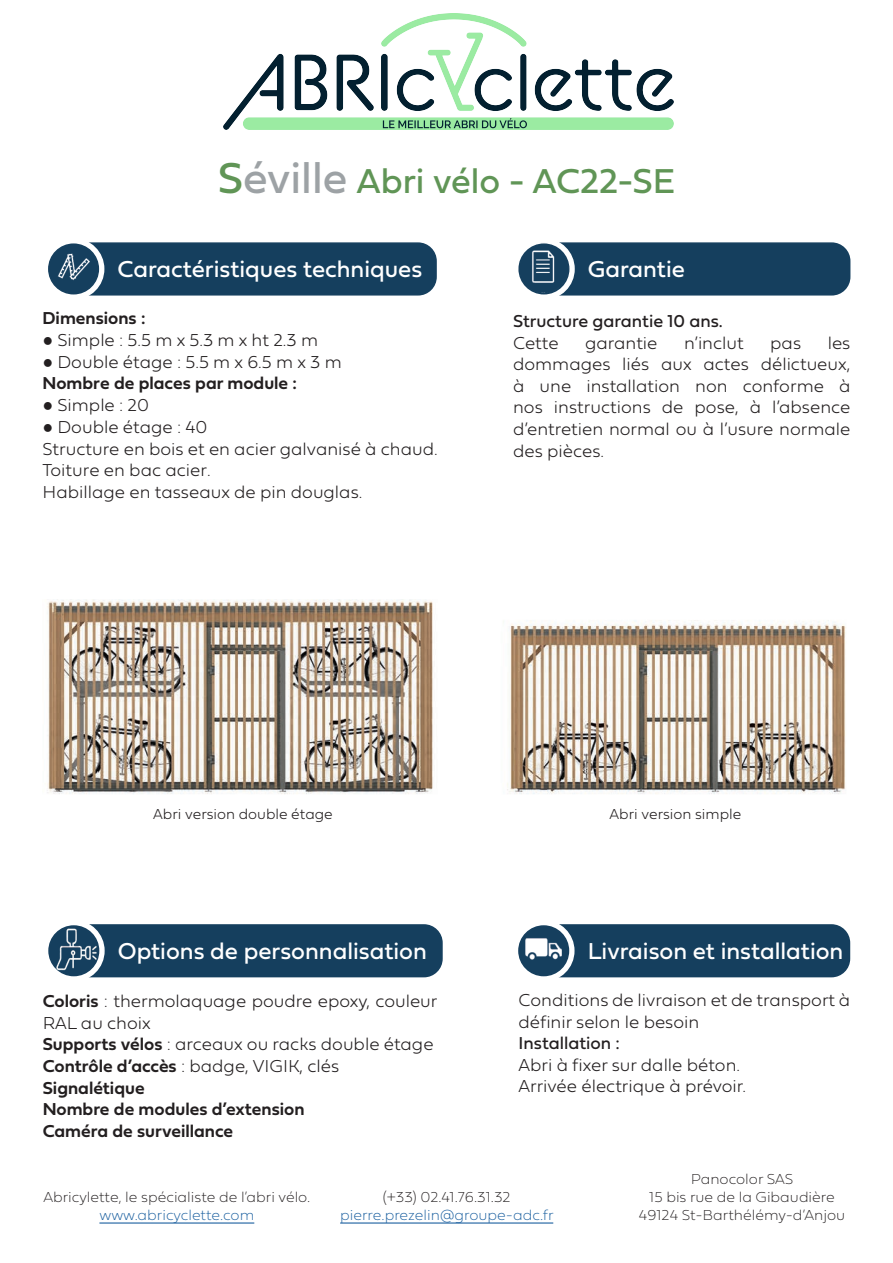
<style>
.page{position:relative;width:893px;height:1263px;background:#fff}
.page>*{position:absolute;margin:0;border:0;box-sizing:border-box;transform-origin:0 0}
.t1{font:36px "Fieldwork Geo Regular";color:#609556}
.t2{font:24px "Fieldwork Geo Regular";color:#fff}
.t3{font:100 18px/21.6px "Fieldwork Geo";color:#231f20}
.t4{font:18px/21.6px "Fieldwork Geo Demibold";color:#231f20}
.t5{font:18px "Fieldwork Geo Regular";color:#231f20}
.t6{font:15px/18px "Fieldwork Geo Hair";color:#231f20;text-align:center}
.t7{font:15px "Fieldwork Geo Hair";color:#175d9e}
.t8{font:100 15px "Fieldwork Geo";color:#231f20}
.s1{font-size:45px}
.s2{font-size:45px;color:#9da2a5}
.s3{font-family:"Calibri";font-weight:300}
.s4{font-family:"Fieldwork Geo Demibold";font-weight:400}
</style>
<div class="page">
<hr style="left:340px;top:1222px;width:213px;height:1px;background:#175d9e">
<hr style="left:99px;top:1222px;width:155px;height:1px;background:#175d9e">
<div style="left:66px;top:243px;width:370px;height:52px;background:#153f5e;border-radius:18px"></div>
<div style="left:65px;top:242px;width:372px;height:54px;border:2px solid #153f5e;border-radius:18px"></div>
<div style="left:44px;top:239px;width:60px;height:60px;background:#fff;border-radius:50%"></div>
<div style="left:43px;top:238px;width:61px;height:62px;border:2px solid #fff;border-radius:50%"></div>
<img style="left:47px;top:240px;width:54px;height:54px">
<div style="left:536px;top:243px;width:314px;height:52px;background:#153f5e;border-radius:18px"></div>
<div style="left:536px;top:242px;width:314px;height:54px;border:2px solid #153f5e;border-radius:18px"></div>
<svg style="left:514px;top:239px;width:60px;height:60px"></svg>
<div style="left:513px;top:238px;width:62px;height:62px;border:2px solid #fff;border-radius:50%"></div>
<img style="left:519px;top:243px;width:50px;height:49px">
<div style="left:536px;top:925px;width:313px;height:51px;background:#153f5e;border-radius:18px"></div>
<div style="left:536px;top:924px;width:314px;height:53px;border:2px solid #153f5e;border-radius:18px"></div>
<div style="left:514px;top:921px;width:60px;height:60px;background:#fff;border-radius:50%"></div>
<div style="left:513px;top:920px;width:61px;height:61px;border:2px solid #fff;border-radius:50%"></div>
<img style="left:517px;top:922px;width:54px;height:54px">
<div style="left:66px;top:925px;width:376px;height:51px;background:#153f5e;border-radius:18px"></div>
<div style="left:66px;top:924px;width:377px;height:53px;border:2px solid #153f5e;border-radius:18px"></div>
<div style="left:44px;top:921px;width:60px;height:60px;background:#fff;border-radius:50%"></div>
<div style="left:43px;top:920px;width:62px;height:61px;border:2px solid #fff;border-radius:50%"></div>
<div style="left:49px;top:926px;width:50px;height:49px;background:#153f5e;border-radius:50%"></div>
<div style="left:48px;top:925px;width:51px;height:51px;border:2px solid #153f5e;border-radius:50%"></div>
<img style="left:54px;top:926px;width:45px;height:45px">
<img style="left:47px;top:599px;width:799px;height:195px">
<img style="left:224px;top:13px;width:450px;height:117px">
<h1 class="t1" style="left:218px;top:152px;width:459px"><span class="s1">S</span><span class="s2">éville</span> Abri vélo - AC22-SE</h1>
<h2 class="t2" style="left:118px;top:250px;width:306px">Caractéristiques techniques</h2>
<p class="t4" style="left:43px;top:307px;width:104px">Dimensions :</p>
<p class="t3" style="left:43px;top:328px;width:277px"><span class="s3">●</span> Simple : 5.5 m x 5.3 m x ht 2.3 m</p>
<p class="t3" style="left:43px;top:350px;width:301px"><span class="s3">●</span> Double étage : 5.5 m x 6.5 m x 3 m</p>
<p class="t4" style="left:43px;top:372px;width:256px">Nombre de places par module :</p>
<p class="t3" style="left:43px;top:393px;width:108px"><span class="s3">●</span> Simple : 20</p>
<p class="t3" style="left:43px;top:415px;width:397px"><span class="s3">●</span> Double étage : 40<br>Structure en bois et en acier galvanisé à chaud.<br>Toiture en bac acier.<br>Habillage en tasseaux de pin douglas.</p>
<h2 class="t2" style="left:588px;top:250px;width:99px">Garantie</h2>
<p class="t5" style="left:513px;top:307px;width:211px">Structure garantie 10 ans.</p>
<p class="t3" style="left:513px;top:331px;width:47px">Cette</p>
<p class="t3" style="left:585px;top:331px;width:74px">garantie</p>
<p class="t3" style="left:684px;top:331px;width:61px">n’inclut</p>
<p class="t3" style="left:770px;top:331px;width:32px">pas</p>
<p class="t3" style="left:513px;top:331px;width:339px;text-align:justify;text-indent:315px">les dommages liés aux actes délictueux, à une installation non conforme à nos instructions de pose, à l’absence d’entretien normal ou à l’usure normale des pièces.</p>
<p class="t8" style="left:153px;top:802px;width:181px">Abri version double étage</p>
<p class="t8" style="left:610px;top:802px;width:133px">Abri version simple</p>
<h2 class="t2" style="left:118px;top:932px;width:311px">Options de personnalisation</h2>
<p class="t3" style="left:43px;top:989px;width:396px"><span class="s4">Coloris</span> : thermolaquage poudre epoxy, couleur RAL au choix<br><span class="s4">Supports vélos</span> : arceaux ou racks double étage <span class="s4">Contrôle d’accès</span> : badge, VIGIK, clés</p>
<p class="t4" style="left:43px;top:1076px;width:263px">Signalétique<br>Nombre de modules d’extension<br>Caméra de surveillance</p>
<h2 class="t2" style="left:588px;top:932px;width:257px">Livraison et installation</h2>
<p class="t3" style="left:519px;top:988px;width:333px">Conditions de livraison et de transport à définir selon le besoin</p>
<p class="t5" style="left:519px;top:1029px;width:103px">Installation :</p>
<p class="t3" style="left:519px;top:1053px;width:229px">Abri à fixer sur dalle béton.<br>Arrivée électrique à prévoir.</p>
<p class="t6" style="left:43px;top:1187px;width:268px">Abricylette, le spécialiste de l’abri vélo.</p>
<p class="t7" style="left:99px;top:1203px;width:156px">www.abricyclette.com</p>
<p class="t6" style="left:383px;top:1187px;width:129px">(+33) 02.41.76.31.32</p>
<p class="t7" style="left:340px;top:1203px;width:215px">pierre.prezelin@groupe-adc.fr</p>
<p class="t6" style="left:639px;top:1169px;width:208px">Panocolor SAS<br>15 bis rue de la Gibaudière<br>49124 St-Barthélémy-d’Anjou</p>
</div>
